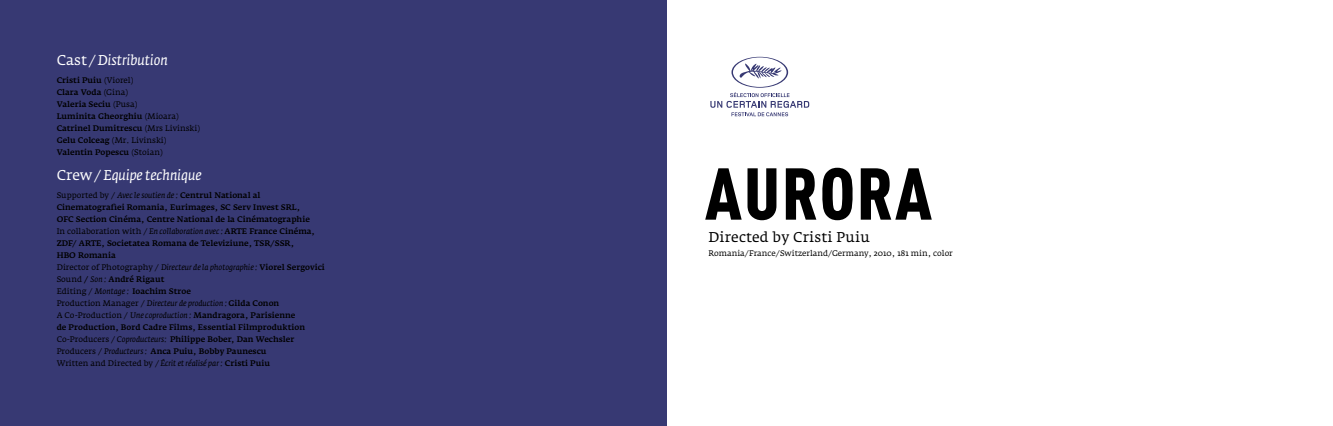
<style>
.page{position:relative;width:1333px;height:426px;background:#fff}
.page>*{position:absolute;margin:0;border:0;box-sizing:border-box;transform-origin:0 0}
.t1{font:72px "DIN Cond Black Alternate";letter-spacing:.025em;color:#000}
.t2{font:italic 14px "Fedra Serif A";color:#fff}
.t3{font:14px "Fedra Serif A";letter-spacing:.015em;color:#000}
.t4{font:500 8px/12px "Fedra Serif A";color:#000}
.t5{font:8px "Fedra Serif A";color:#000}
.s1{font-style:normal}
.s2{font-weight:400}
.s3{font-weight:400;font-style:italic}
</style>
<div class="page">
<div style="left:0;top:0;width:666px;height:425px;background:#373973"></div>
<svg style="left:710px;top:57px;width:99px;height:59px"></svg>
<h2 class="t2" style="left:57px;top:52px;width:113px"><span class="s1">Cast/</span>Distribution</h2>
<p class="t4" style="left:57px;top:74px;width:145px">Cristi Puiu <span class="s2">(Viorel)<br></span>Clara Voda <span class="s2">(Gina)<br></span>Valeria Seciu <span class="s2">(Pusa)<br></span>Luminita Gheorghiu <span class="s2">(Mioara)<br></span>Catrinel Dumitrescu <span class="s2">(Mrs Livinski)<br></span>Gelu Colceag <span class="s2">(Mr. Livinski)<br></span>Valentin Popescu <span class="s2">(Stoian)</span></p>
<h2 class="t2" style="left:57px;top:166px;width:146px"><span class="s1">Crew/</span>Equipe technique</h2>
<p class="t4" style="left:57px;top:188px;width:270px"><span class="s2">Supported by /</span> <span class="s3">Avec le soutien de :</span> Centrul National al Cinematografiei Romania, Eurimages, SC Serv Invest SRL,<br>OFC Section Cinéma, Centre National de la Cinématographie<br><span class="s2">In collaboration with /</span> <span class="s3">En collaboration avec :</span> ARTE France Cinéma, ZDF/ ARTE, Societatea Romana de Televiziune, TSR/SSR,<br>HBO Romania<br><span class="s2">Director of Photography /</span> <span class="s3">Directeur de la photographie :</span> Viorel Sergovici <span class="s2">Sound</span> / <span class="s3">Son :</span> André Rigaut<br><span class="s2">Editing /</span> <span class="s3">Montage :</span> Ioachim Stroe<br><span class="s2">Production Manager /</span> <span class="s3">Directeur de production :</span> Gilda Conon<br><span class="s2">A Co-Production /</span> <span class="s3">Une coproduction :</span> Mandragora, Parisienne<br>de Production, Bord Cadre Films, Essential Filmproduktion <span class="s2">Co-Producers /</span> <span class="s3">Coproducteurs:</span> Philippe Bober, Dan Wechsler <span class="s2">Producers /</span> <span class="s3">Producteurs :</span> Anca Puiu, Bobby Paunescu<br><span class="s2">Written and Directed by /</span><span class="s3">Écrit et réalisé par :</span> Cristi Puiu</p>
<h1 class="t1" style="left:704px;top:148px;width:228px">AURORa</h1>
<h2 class="t3" style="left:708px;top:229px;width:163px">Directed by Cristi Puiu</h2>
<p class="t5" style="left:708px;top:249px;width:246px">Romania/France/Switzerland/Germany, 2010, 181 min, color</p>
</div>
